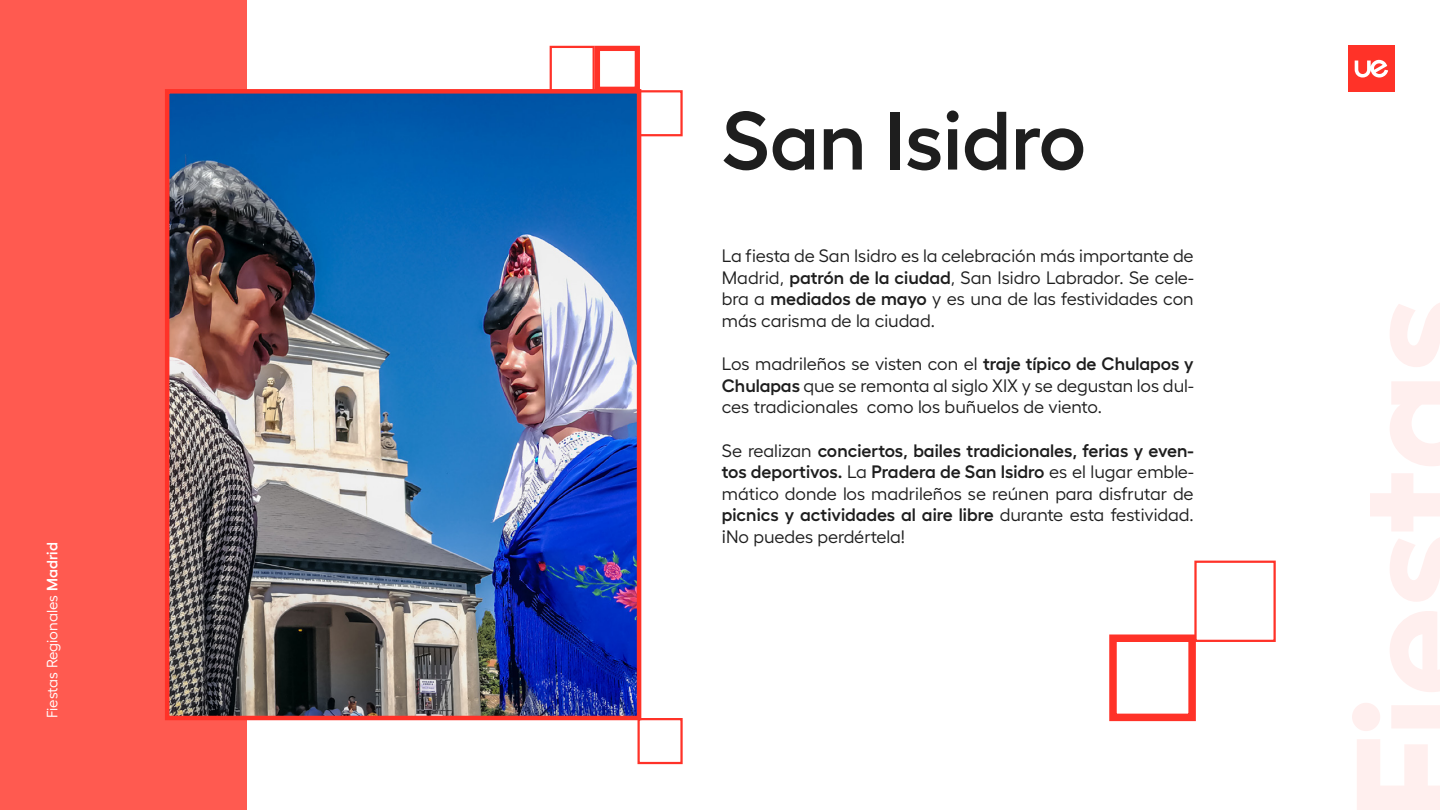
<style>
.page{position:relative;width:1440px;height:810px;background:#fff}
.page>*{position:absolute;margin:0;border:0;box-sizing:border-box;transform-origin:0 0}
.t1{font:600 82.5px "Hellix";color:#1e1e1e}
.t2{font:18px/21.6px "Hellix";color:#1e1e1e;text-align:justify}
.t3{font:15px "Hellix";color:#fff}
.s1{font-weight:600}
</style>
<div class="page">
<div style="left:1109px;top:634px;width:87px;height:87px;border:8px solid #ff3228"></div>
<div style="left:1194px;top:561px;width:82px;height:81px;border:2px solid #ff3228"></div>
<div style="left:0;top:0;width:246px;height:810px;background:#ff5a50"></div>
<div style="left:1348px;top:45px;width:46px;height:46px;background:#ff3228"></div>
<svg style="left:1355px;top:59px;width:33px;height:19px"></svg>
<img style="left:170px;top:94px;width:466px;height:621px">
<div style="left:165px;top:89px;width:476px;height:631px;border:4px solid #ff3228"></div>
<div style="left:550px;top:46px;width:45px;height:46px;border:2px solid #ff3228"></div>
<div style="left:595px;top:46px;width:45px;height:46px;border:5px solid #ff3228"></div>
<div style="left:638px;top:90px;width:45px;height:46px;border:2px solid #ff3228"></div>
<div style="left:638px;top:718px;width:45px;height:46px;border:2px solid #ff3228"></div>
<svg style="left:1352px;top:303px;width:88px;height:507px"></svg>
<p class="t3" style="left:41px;top:718px;width:177px;rotate:-90deg">Fiestas Regionales <span class="s1">Madrid</span></p>
<h1 class="t1" style="left:722px;top:76px;width:366px">San Isidro</h1>
<p class="t2" style="left:722px;top:243px;width:473px">La fiesta de San Isidro es la celebración más importante de Madrid, <span class="s1">patrón de la ciudad</span>, San Isidro Labrador. Se cele&shy;bra a <span class="s1">mediados de mayo</span> y es una de las festividades con más carisma de la ciudad.</p>
<p class="t2" style="left:722px;top:351px;width:473px">Los madrileños se visten con el <span class="s1">traje típico de Chulapos y Chulapas</span> que se remonta al siglo XIX y se degustan los dul&shy;ces tradicionales como los buñuelos de viento.</p>
<p class="t2" style="left:722px;top:438px;width:473px">Se realizan <span class="s1">conciertos, bailes tradicionales, ferias y even&shy;tos deportivos.</span> La <span class="s1">Pradera de San Isidro</span> es el lugar emble&shy;mático donde los madrileños se reúnen para disfrutar de <span class="s1">picnics y actividades al aire libre</span> durante esta festividad. ¡No puedes perdértela!</p>
</div>
